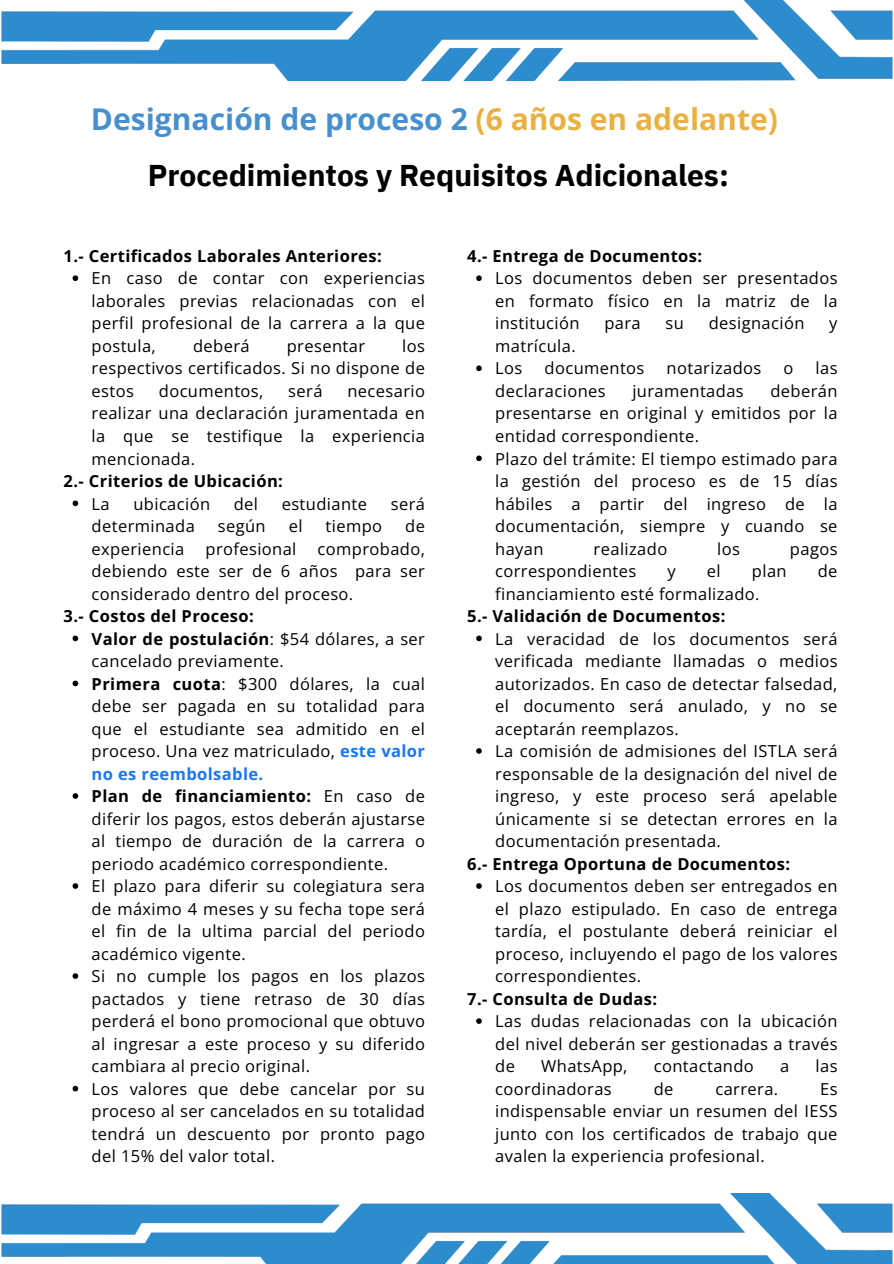
<style>
.page{position:relative;width:894px;height:1264px;background:#fff}
.page>*{position:absolute;margin:0;border:0;box-sizing:border-box;transform-origin:0 0}
.t1{font:700 30px "Open Sans";color:#488fcd}
.t2{font:700 30px "IBM Plex Sans";color:#000}
.t3{font:16.5px/22.5px "Open Sans";letter-spacing:.025em;color:#000;text-align:justify}
.t4{font:700 16.5px "Open Sans";letter-spacing:.025em;color:#000}
.s1{color:#e9b141}
.s2{font-weight:700}
.s3{font-weight:700;color:#1877f2}
</style>
<div class="page">
<img style="left:1px;top:0;width:892px;height:80px">
<img style="left:1px;top:1193px;width:892px;height:70px">
<svg style="left:73px;top:275px;width:5px;height:6px"></svg>
<svg style="left:73px;top:500px;width:5px;height:6px"></svg>
<svg style="left:73px;top:635px;width:5px;height:6px"></svg>
<svg style="left:73px;top:680px;width:5px;height:6px"></svg>
<svg style="left:73px;top:793px;width:5px;height:5px"></svg>
<svg style="left:73px;top:883px;width:5px;height:5px"></svg>
<svg style="left:73px;top:973px;width:5px;height:5px"></svg>
<svg style="left:73px;top:1085px;width:5px;height:6px"></svg>
<svg style="left:476px;top:275px;width:5px;height:6px"></svg>
<svg style="left:476px;top:365px;width:5px;height:6px"></svg>
<svg style="left:476px;top:455px;width:5px;height:6px"></svg>
<svg style="left:476px;top:635px;width:5px;height:6px"></svg>
<svg style="left:476px;top:748px;width:5px;height:5px"></svg>
<svg style="left:476px;top:883px;width:5px;height:5px"></svg>
<svg style="left:476px;top:1018px;width:5px;height:5px"></svg>
<p class="t1" style="left:91px;top:98px;width:688px">Designación de proceso 2 <span class="s1">(6 años en adelante)</span></p>
<p class="t2" style="left:148px;top:155px;width:582px">Procedimientos y Requisitos Adicionales:</p>
<h1 class="t4" style="left:64px;top:244px;width:319px">1.- Certificados Laborales Anteriores:</h1>
<h1 class="t3" style="left:92px;top:267px;width:335px">En caso de contar con experiencias laborales previas relacionadas con el perfil profesional de la carrera a la que postula,</h1>
<h1 class="t3" style="left:193px;top:334px;width:58px">deberá</h1>
<h1 class="t3" style="left:287px;top:334px;width:80px">presentar</h1>
<h1 class="t3" style="left:92px;top:334px;width:335px;text-indent:310px">los respectivos certificados. Si no dispone de estos</h1>
<h1 class="t3" style="left:159px;top:379px;width:106px">documentos,</h1>
<h1 class="t3" style="left:288px;top:379px;width:36px">será</h1>
<h1 class="t3" style="left:92px;top:379px;width:335px;text-indent:256px">necesario realizar una declaración juramentada en la que se testifique la experiencia mencionada.</h1>
<h2 class="t4" style="left:64px;top:469px;width:221px">2.- Criterios de Ubicación:</h2>
<p class="t3" style="left:92px;top:492px;width:20px">La</p>
<p class="t3" style="left:133px;top:492px;width:78px">ubicación</p>
<p class="t3" style="left:234px;top:492px;width:26px">del</p>
<p class="t3" style="left:282px;top:492px;width:87px">estudiante</p>
<p class="t3" style="left:390px;top:492px;width:36px">será</p>
<p class="t3" style="left:92px;top:514px;width:105px">determinada</p>
<p class="t3" style="left:218px;top:514px;width:49px">según</p>
<p class="t3" style="left:289px;top:514px;width:15px">el</p>
<p class="t3" style="left:325px;top:514px;width:58px">tiempo</p>
<p class="t3" style="left:405px;top:514px;width:21px">de</p>
<p class="t3" style="left:92px;top:537px;width:94px">experiencia</p>
<p class="t3" style="left:205px;top:537px;width:92px">profesional</p>
<p class="t3" style="left:92px;top:537px;width:335px;text-indent:226px">comprobado, debiendo este ser de 6 años para ser considerado dentro del proceso.</p>
<h2 class="t4" style="left:64px;top:604px;width:192px">3.- Costos del Proceso:</h2>
<p class="t3" style="left:92px;top:627px;width:335px"><span class="s2">Valor de postulación</span>: $54 dólares, a ser cancelado previamente.</p>
<h2 class="t3" style="left:92px;top:672px;width:335px"><span class="s2">Primera cuota</span>: $300 dólares, la cual debe ser pagada en su totalidad para que el estudiante sea admitido en el proceso. Una vez matriculado, <span class="s3">este valor no es reembolsable.</span></h2>
<p class="t3" style="left:92px;top:784px;width:335px"><span class="s2">Plan de financiamiento:</span> En caso de diferir los pagos, estos deberán ajustarse al tiempo de duración de la carrera o periodo académico correspondiente.</p>
<p class="t3" style="left:92px;top:874px;width:335px">El plazo para diferir su colegiatura sera de máximo 4 meses y su fecha tope será el fin de la ultima parcial del periodo académico vigente.</p>
<p class="t3" style="left:92px;top:964px;width:335px">Si no cumple los pagos en los plazos pactados y tiene retraso de 30 días perderá el bono promocional que obtuvo al ingresar a este proceso y su diferido cambiara al precio original.</p>
<p class="t3" style="left:92px;top:1077px;width:335px">Los valores que debe cancelar por su proceso al ser cancelados en su totalidad tendrá un descuento por pronto pago del 15% del valor total.</p>
<p class="t4" style="left:467px;top:244px;width:236px">4.- Entrega de Documentos:</p>
<h2 class="t3" style="left:495px;top:267px;width:344px">Los documentos deben ser presentados en formato físico en la matriz de la institución</h2>
<h2 class="t3" style="left:604px;top:312px;width:38px">para</h2>
<h2 class="t3" style="left:665px;top:312px;width:20px">su</h2>
<h2 class="t3" style="left:708px;top:312px;width:97px">designación</h2>
<h2 class="t3" style="left:829px;top:312px;width:10px">y</h2>
<h2 class="t3" style="left:495px;top:334px;width:82px">matrícula.</h2>
<p class="t3" style="left:495px;top:357px;width:29px">Los</p>
<p class="t3" style="left:544px;top:357px;width:101px">documentos</p>
<p class="t3" style="left:666px;top:357px;width:96px">notarizados</p>
<p class="t3" style="left:783px;top:357px;width:11px">o</p>
<p class="t3" style="left:815px;top:357px;width:23px">las</p>
<p class="t3" style="left:495px;top:379px;width:112px">declaraciones</p>
<p class="t3" style="left:632px;top:379px;width:113px">juramentadas</p>
<p class="t3" style="left:495px;top:379px;width:344px;text-indent:275px">deberán presentarse en original y emitidos por la entidad correspondiente.</p>
<p class="t3" style="left:495px;top:447px;width:344px">Plazo del trámite: El tiempo estimado para la gestión del proceso es de 15 días hábiles a partir del ingreso de la documentación, siempre y cuando se hayan</p>
<p class="t3" style="left:593px;top:537px;width:75px">realizado</p>
<p class="t3" style="left:717px;top:537px;width:24px">los</p>
<p class="t3" style="left:789px;top:537px;width:49px">pagos</p>
<p class="t3" style="left:495px;top:559px;width:143px">correspondientes</p>
<p class="t3" style="left:667px;top:559px;width:10px">y</p>
<p class="t3" style="left:706px;top:559px;width:15px">el</p>
<p class="t3" style="left:751px;top:559px;width:36px">plan</p>
<p class="t3" style="left:817px;top:559px;width:21px">de</p>
<p class="t3" style="left:495px;top:582px;width:266px">financiamiento esté formalizado.</p>
<p class="t4" style="left:467px;top:604px;width:260px">5.- Validación de Documentos:</p>
<h2 class="t3" style="left:495px;top:627px;width:344px">La veracidad de los documentos será verificada mediante llamadas o medios autorizados. En caso de detectar falsedad, el documento será anulado, y no se aceptarán reemplazos.</h2>
<p class="t3" style="left:495px;top:739px;width:344px">La comisión de admisiones del ISTLA será responsable de la designación del nivel de ingreso, y este proceso será apelable únicamente si se detectan errores en la documentación presentada.</p>
<p class="t4" style="left:467px;top:852px;width:324px">6.- Entrega Oportuna de Documentos:</p>
<h2 class="t3" style="left:495px;top:874px;width:344px">Los documentos deben ser entregados en el plazo estipulado. En caso de entrega tardía, el postulante deberá reiniciar el proceso, incluyendo el pago de los valores correspondientes.</h2>
<p class="t4" style="left:467px;top:987px;width:191px">7.- Consulta de Dudas:</p>
<h2 class="t3" style="left:495px;top:1009px;width:344px">Las dudas relacionadas con la ubicación del nivel deberán ser gestionadas a través de</h2>
<h2 class="t3" style="left:541px;top:1054px;width:88px">WhatsApp,</h2>
<h2 class="t3" style="left:653px;top:1054px;width:101px">contactando</h2>
<h2 class="t3" style="left:780px;top:1054px;width:11px">a</h2>
<h2 class="t3" style="left:815px;top:1054px;width:23px">las</h2>
<h2 class="t3" style="left:495px;top:1077px;width:118px">coordinadoras</h2>
<h2 class="t3" style="left:653px;top:1077px;width:21px">de</h2>
<h2 class="t3" style="left:715px;top:1077px;width:64px">carrera.</h2>
<h2 class="t3" style="left:495px;top:1077px;width:344px;text-indent:325px">Es indispensable enviar un resumen del IESS junto con los certificados de trabajo que avalen la experiencia profesional.</h2>
</div>
